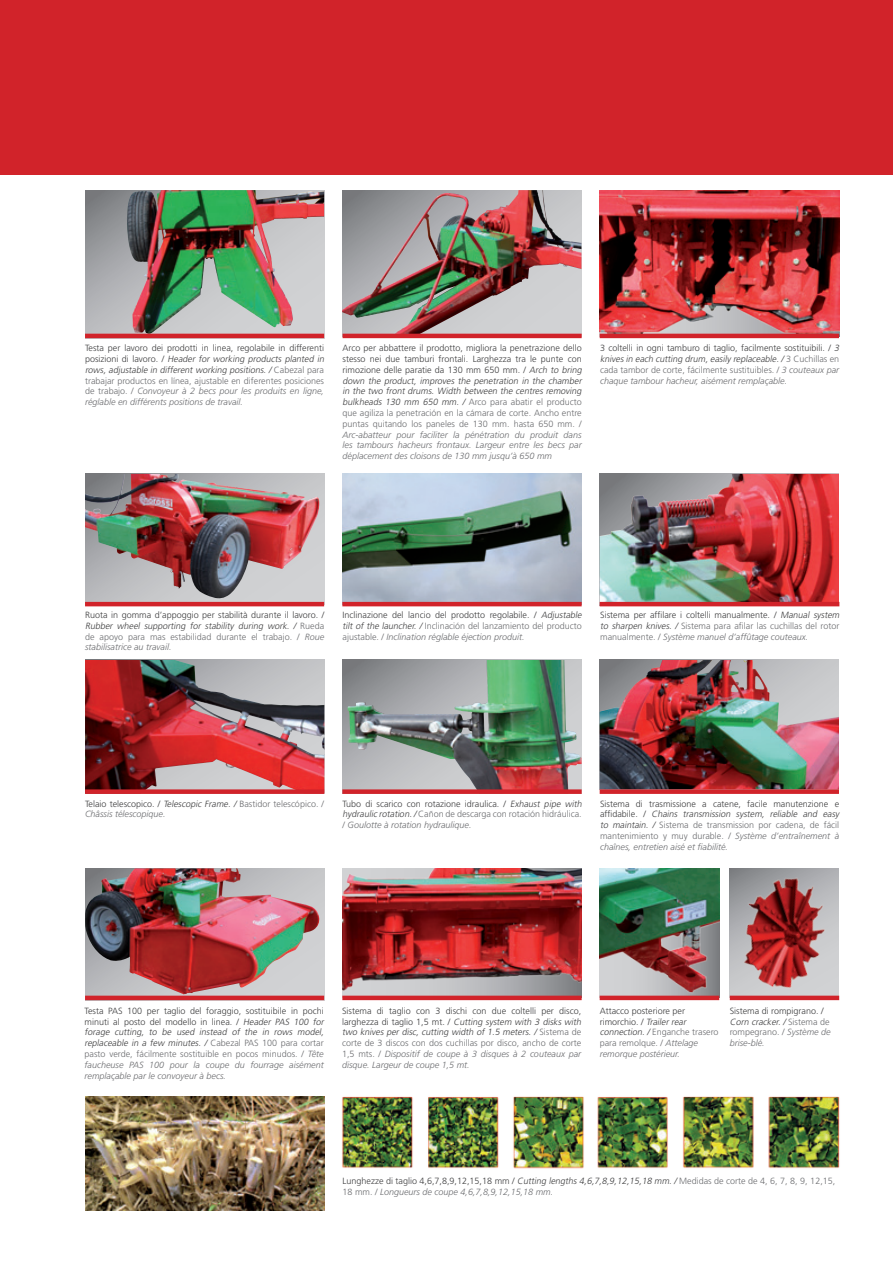
<style>
.page{position:relative;width:893px;height:1263px;background:#fff}
.page>*{position:absolute;margin:0;border:0;box-sizing:border-box;transform-origin:0 0}
.t1{font:300 9px/10.8px "Frutiger LT Std";color:#3e3e3f}
.t2{font:300 9px/10.8px "Frutiger LT Std";color:#6c6d70}
.t3{font:italic 300 9px/10.8px "Frutiger LT Std";color:#3e3e3f}
.t4{font:italic 300 9px/10.8px "Frutiger LT Std";color:#6c6d70;text-align:justify}
.s1{color:#3e3e3f}
.s2{font-style:italic;color:#3e3e3f}
.s3{font-style:italic}
.s4{color:#6c6d70}
.s5{font-style:italic;color:#6c6d70}
.s6{font-style:normal}
.s7{font-style:normal;color:#6c6d70}
</style>
<div class="page">
<img style="left:343px;top:868px;width:239px;height:128px">
<div style="left:0;top:0;width:893px;height:174px;background:#d1232a"></div>
<img style="left:342px;top:1096px;width:498px;height:73px">
<img style="left:85px;top:1097px;width:239px;height:113px">
<img style="left:85px;top:660px;width:239px;height:129px">
<img style="left:85px;top:474px;width:239px;height:128px">
<img style="left:85px;top:474px;width:124px;height:123px">
<img style="left:600px;top:474px;width:239px;height:128px">
<svg style="left:546px;top:190px;width:35px;height:144px;background:#c6b4b7"></svg>
<img style="left:342px;top:190px;width:204px;height:146px">
<svg style="left:85px;top:190px;width:239px;height:144px;background:#aea9ac"></svg>
<img style="left:127px;top:190px;width:176px;height:144px">
<svg style="left:85px;top:868px;width:239px;height:133px"></svg>
<img style="left:85px;top:868px;width:235px;height:126px">
<img style="left:342px;top:474px;width:240px;height:128px">
<img style="left:600px;top:868px;width:111px;height:128px">
<img style="left:600px;top:660px;width:239px;height:129px">
<div style="left:342px;top:660px;width:240px;height:133px;background:linear-gradient(to bottom,#737578,#bfc0c4)"></div>
<img style="left:347px;top:660px;width:235px;height:129px">
<hr style="left:85px;top:334px;width:239px;height:4px;background:#d1232a">
<hr style="left:85px;top:602px;width:239px;height:4px;background:#d1232a">
<div style="left:85px;top:789px;width:239px;height:5px;background:#d1232a"></div>
<hr style="left:85px;top:996px;width:239px;height:4px;background:#d1232a">
<hr style="left:343px;top:334px;width:239px;height:4px;background:#d1232a">
<hr style="left:342px;top:602px;width:240px;height:4px;background:#d1232a">
<div style="left:342px;top:789px;width:240px;height:5px;background:#d1232a"></div>
<hr style="left:342px;top:996px;width:240px;height:4px;background:#d1232a">
<hr style="left:600px;top:602px;width:239px;height:4px;background:#d1232a">
<img style="left:599px;top:190px;width:240px;height:146px">
<hr style="left:600px;top:334px;width:239px;height:4px;background:#d1232a">
<div style="left:600px;top:789px;width:239px;height:5px;background:#d1232a"></div>
<hr style="left:600px;top:996px;width:119px;height:4px;background:#d1232a">
<img style="left:711px;top:868px;width:129px;height:133px">
<p class="t2" style="left:85px;top:343px;width:242px"><span class="s1">Testa per lavoro dei prodotti in linea, regolabile in differenti p o s i z i o n i d i l a vo ro . /</span> <span class="s2">Header for working products planted in rows, adjustable in different working positions. /</span> C a b e z a l p a r a trabajar productos en línea, ajustable en diferentes posiciones de trabajo. / <span class="s3">Convoyeur à 2 becs pour les produits en ligne, réglable en différents positions de travail.</span></p>
<p class="t1" style="left:343px;top:343px;width:242px">Arco per abbattere il prodotto, migliora la penetrazione dello stesso nei due tamburi frontali. Larghezza tra le punte con rimozione delle paratie da 130 mm 650 mm. / <span class="s3">Arch to bring down the product, improves the penetration in the chamber in the two front drums. Width between the centres removing bulkheads 130 mm 650 mm. /</span> <span class="s4">Arco para abatir el producto que agiliza la penetración en la cámara de corte. Ancho entre puntas quitando los paneles de 130 mm. hasta 650 mm. /</span></p>
<p class="t4" style="left:343px;top:429px;width:241px">Arc-abatteur pour faciliter la pénétration du produit dans les tambours hacheurs frontaux. Largeur entre les becs par déplacement des cloisons de 130 mm jusqu’à 650 mm</p>
<p class="t1" style="left:600px;top:343px;width:242px">3 coltelli in ogni tamburo di taglio, facilmente sostituibili. / <span class="s3">3 knives in each cutting drum,easily replaceable./</span> <span class="s4">3 C u c h i l l a s e n cada tambor de corte, fácilmente sustituibles. /</span> <span class="s5">3 couteaux par chaque tambour hacheur, aisément remplaçable.</span></p>
<p class="t1" style="left:85px;top:610px;width:241px;text-align:justify">Ruota in gomma d’appoggio per stabilità durante il lavoro. / <span class="s3">Rubber wheel supporting for stability during work. /</span> <span class="s4">R u e d a de apoyo para mas estabilidad durante el trabajo. /</span> <span class="s5">Roue stabilisatrice au travail.</span></p>
<p class="t2" style="left:343px;top:610px;width:242px"><span class="s1">Inclinazione del lancio del prodotto regolabile. /</span> <span class="s2">Adjustable tilt of the launcher. /</span> Inclinación del lanzamiento del producto ajustable. / <span class="s3">Inclination réglable éjection produit.</span></p>
<p class="t2" style="left:600px;top:610px;width:242px"><span class="s1">Sistema per affilare i coltelli manualmente. /</span> <span class="s2">Manual system to sharpen knives. /</span> Sistema para afilar las cuchillas del rotor manualmente. / <span class="s3">Système manuel d’affûtage couteaux.</span></p>
<p class="t2" style="left:85px;top:798px;width:241px"><span class="s1">Telaio telescopico. /</span> <span class="s2">Telescopic Frame. /</span> Bastidor telescópico. /<br><span class="s3">Châssis télescopique.</span></p>
<p class="t2" style="left:343px;top:798px;width:242px"><span class="s1">Tubo di scarico con rotazione idraulica. /</span> <span class="s2">Exhaust pipe with hydraulic rotation./</span> Cañon de descarga con rotación hidráulica. / <span class="s3">Goulotte à rotation hydraulique.</span></p>
<p class="t2" style="left:600px;top:798px;width:242px"><span class="s1">Sistema di trasmissione a catene, facile manutenzione e a ffi d a b i l e . /</span> <span class="s2">Chains transmission system, reliable and easy to maintain. /</span> Sistema de transmission por cadena, de fácil mantenimiento y muy durable. / <span class="s3">Système d’entraînement à chaînes, entretien aisé et fiabilité.</span></p>
<p class="t3" style="left:85px;top:1005px;width:242px"><span class="s6">Testa PAS 100 per taglio del foraggio, sostituibile in pochi minuti al posto del modello in linea. /</span> Header PAS 100 for forage cutting, to be used instead of the in rows model, replaceable in a few minutes. / <span class="s7">C a b e za l PAS 1 0 0 p a ra co rta r pasto verde, fácilmente sostituible en pocos minudos. /</span> <span class="s4">Tête faucheuse PAS 100 pour la coupe du fourrage aisément remplaçable par le convoyeur à becs.</span></p>
<p class="t1" style="left:342px;top:1005px;width:242px">Sistema di taglio con 3 dischi con due coltelli per disco, l a r g h e z z a d i t a g l i o 1 , 5 m t . / <span class="s3">Cutting system with 3 disks with two knives per disc, cutting width of 1.5 meters. /</span> <span class="s4">S i s t e m a d e corte de 3 discos con dos cuchillas por disco, ancho de corte 1,5 mts. /</span> <span class="s5">Dispositif de coupe à 3 disques à 2 couteaux par disque. Largeur de coupe 1,5 mt.</span></p>
<p class="t1" style="left:600px;top:1005px;width:120px">Attacco posteriore per rimorchio. / <span class="s3">Trailer rear connection. /</span> <span class="s4">Enganche trasero para remolque. /</span> <span class="s5">Attelage remorque postérieur.</span></p>
<p class="t1" style="left:730px;top:1005px;width:102px">Sistema di rompigrano. /<br><span class="s3">Corn cracker. /</span> <span class="s4">S i s t e m a d e rompegrano. /</span> <span class="s5">Système de brise-blé.</span></p>
<p class="t1" style="left:343px;top:1176px;width:494px">Lunghezze di taglio 4,6,7,8,9,12,15,18 mm / <span class="s3">Cutting lengths 4,6,7,8,9,12,15,18 mm. /</span> <span class="s4">Medidas de corte de 4, 6, 7, 8, 9, 12,15,<br>18 mm. /</span> <span class="s5">Longueurs de coupe 4,6,7,8,9,12,15,18 mm.</span></p>
</div>
